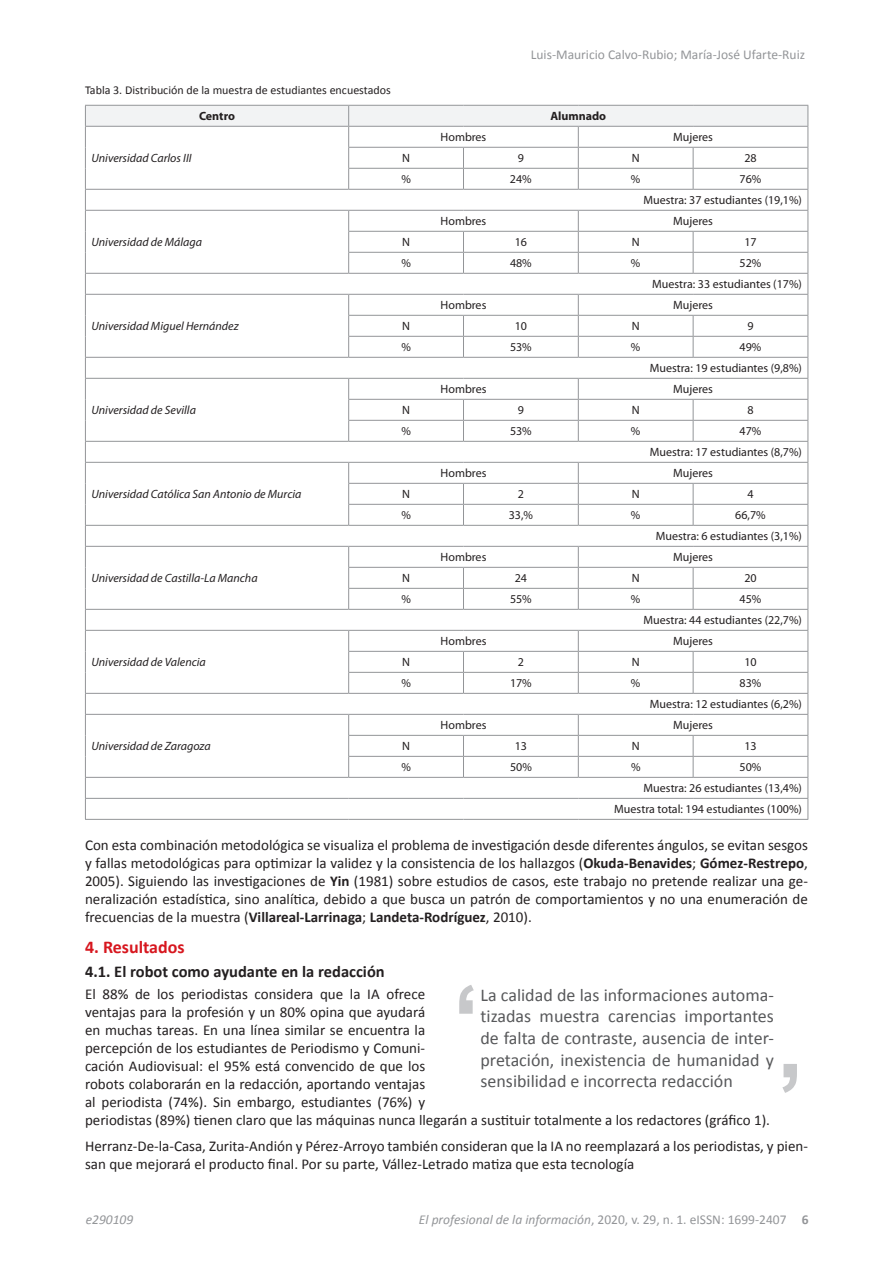
<style>
.page{position:relative;width:893px;height:1263px;background:#fff}
.page>*{position:absolute;margin:0;border:0;box-sizing:border-box;transform-origin:0 0}
.t1{font:18px/21.6px "Calibri";color:#57585a;text-align:justify}
.t2{font:700 18px "Calibri";color:#d7171f}
.t3{font:700 16.5px "Calibri";color:#231f20}
.t4{font:15px/18px "Calibri";color:#231f20}
.t5{font:13.5px "Calibri";color:#939598}
.t6{font:italic 13.5px "Calibri";color:#939598}
.t7{font:12px/21px "Myriad Pro";color:#231f20}
.t8{font:italic 12px "Myriad Pro";color:#231f20}
.t9{font:12px "Calibri";color:#231f20}
.t10{font:700 12px "Myriad Pro";color:#231f20}
.s1{font-weight:700}
.s2{font-style:italic}
</style>
<div class="page">
<svg style="left:85px;top:105px;width:723px;height:714px"></svg>
<hr style="left:85px;top:819px;width:264px;height:1px;background:#939598">
<hr style="left:349px;top:819px;width:114px;height:1px;background:#939598">
<hr style="left:463px;top:819px;width:115px;height:1px;background:#939598">
<hr style="left:578px;top:819px;width:115px;height:1px;background:#939598">
<hr style="left:693px;top:819px;width:115px;height:1px;background:#939598">
<svg style="left:782px;top:1064px;width:15px;height:29px"></svg>
<svg style="left:459px;top:985px;width:15px;height:29px"></svg>
<p class="t9" style="left:85px;top:82px;width:307px">Tabla 3. Distribución de la muestra de estudiantes encuestados</p>
<p class="t5" style="left:531px;top:46px;width:276px">Luis-Mauricio Calvo-Rubio; María-José Ufarte-Ruiz</p>
<p class="t10" style="left:199px;top:108px;width:37px">Centro</p>
<p class="t10" style="left:550px;top:108px;width:57px">Alumnado</p>
<p class="t7" style="left:441px;top:127px;width:47px">Hombres</p>
<p class="t7" style="left:673px;top:127px;width:41px">Mujeres</p>
<p class="t8" style="left:91px;top:151px;width:102px">Universidad Carlos III</p>
<p class="t7" style="left:402px;top:148px;width:9px">N</p>
<p class="t7" style="left:518px;top:148px;width:8px">9</p>
<p class="t7" style="left:632px;top:148px;width:9px">N</p>
<p class="t7" style="left:744px;top:148px;width:14px">28</p>
<p class="t7" style="left:401px;top:169px;width:11px">%</p>
<p class="t7" style="left:510px;top:169px;width:23px">24%</p>
<p class="t7" style="left:631px;top:169px;width:11px">%</p>
<p class="t7" style="left:644px;top:169px;width:160px;text-indent:96px">76%<br>Muestra: 37 estudiantes (19,1%)</p>
<p class="t7" style="left:441px;top:211px;width:47px">Hombres</p>
<p class="t7" style="left:673px;top:211px;width:41px">Mujeres</p>
<p class="t8" style="left:91px;top:235px;width:112px">Universidad de Málaga</p>
<p class="t7" style="left:402px;top:232px;width:9px">N</p>
<p class="t7" style="left:515px;top:232px;width:14px">16</p>
<p class="t7" style="left:632px;top:232px;width:9px">N</p>
<p class="t7" style="left:744px;top:232px;width:14px">17</p>
<p class="t7" style="left:401px;top:253px;width:11px">%</p>
<p class="t7" style="left:510px;top:253px;width:23px">48%</p>
<p class="t7" style="left:631px;top:253px;width:11px">%</p>
<p class="t7" style="left:652px;top:253px;width:151px;text-indent:87px">52%<br>Muestra: 33 estudiantes (17%)</p>
<p class="t7" style="left:441px;top:295px;width:47px">Hombres</p>
<p class="t7" style="left:673px;top:295px;width:41px">Mujeres</p>
<p class="t8" style="left:91px;top:319px;width:149px">Universidad Miguel Hernández</p>
<p class="t7" style="left:402px;top:316px;width:9px">N</p>
<p class="t7" style="left:515px;top:316px;width:14px">10</p>
<p class="t7" style="left:632px;top:316px;width:9px">N</p>
<p class="t7" style="left:747px;top:316px;width:8px">9</p>
<p class="t7" style="left:401px;top:337px;width:11px">%</p>
<p class="t7" style="left:510px;top:337px;width:23px">53%</p>
<p class="t7" style="left:631px;top:337px;width:11px">%</p>
<p class="t7" style="left:650px;top:337px;width:154px;text-indent:90px">49%<br>Muestra: 19 estudiantes (9,8%)</p>
<p class="t7" style="left:441px;top:379px;width:47px">Hombres</p>
<p class="t7" style="left:673px;top:379px;width:41px">Mujeres</p>
<p class="t8" style="left:91px;top:403px;width:106px">Universidad de Sevilla</p>
<p class="t7" style="left:402px;top:400px;width:9px">N</p>
<p class="t7" style="left:518px;top:400px;width:8px">9</p>
<p class="t7" style="left:632px;top:400px;width:9px">N</p>
<p class="t7" style="left:747px;top:400px;width:8px">8</p>
<p class="t7" style="left:401px;top:421px;width:11px">%</p>
<p class="t7" style="left:510px;top:421px;width:23px">53%</p>
<p class="t7" style="left:631px;top:421px;width:11px">%</p>
<p class="t7" style="left:650px;top:421px;width:154px;text-indent:90px">47%<br>Muestra: 17 estudiantes (8,7%)</p>
<p class="t7" style="left:441px;top:463px;width:47px">Hombres</p>
<p class="t7" style="left:673px;top:463px;width:41px">Mujeres</p>
<p class="t8" style="left:91px;top:487px;width:211px">Universidad Católica San Antonio de Murcia</p>
<p class="t7" style="left:402px;top:484px;width:9px">N</p>
<p class="t7" style="left:518px;top:484px;width:8px">2</p>
<p class="t7" style="left:632px;top:484px;width:9px">N</p>
<p class="t7" style="left:747px;top:484px;width:8px">4</p>
<p class="t7" style="left:401px;top:505px;width:11px">%</p>
<p class="t7" style="left:509px;top:505px;width:26px">33,%</p>
<p class="t7" style="left:631px;top:505px;width:11px">%</p>
<p class="t7" style="left:656px;top:505px;width:148px;text-indent:79px">66,7%<br>Muestra: 6 estudiantes (3,1%)</p>
<p class="t7" style="left:441px;top:547px;width:47px">Hombres</p>
<p class="t7" style="left:673px;top:547px;width:41px">Mujeres</p>
<p class="t8" style="left:91px;top:571px;width:168px">Universidad de Castilla-La Mancha</p>
<p class="t7" style="left:402px;top:568px;width:9px">N</p>
<p class="t7" style="left:515px;top:568px;width:14px">24</p>
<p class="t7" style="left:632px;top:568px;width:9px">N</p>
<p class="t7" style="left:744px;top:568px;width:14px">20</p>
<p class="t7" style="left:401px;top:589px;width:11px">%</p>
<p class="t7" style="left:510px;top:589px;width:23px">55%</p>
<p class="t7" style="left:631px;top:589px;width:11px">%</p>
<p class="t7" style="left:644px;top:589px;width:160px;text-indent:96px">45%<br>Muestra: 44 estudiantes (22,7%)</p>
<p class="t7" style="left:441px;top:631px;width:47px">Hombres</p>
<p class="t7" style="left:673px;top:631px;width:41px">Mujeres</p>
<p class="t8" style="left:91px;top:655px;width:116px">Universidad de Valencia</p>
<p class="t7" style="left:402px;top:652px;width:9px">N</p>
<p class="t7" style="left:518px;top:652px;width:8px">2</p>
<p class="t7" style="left:632px;top:652px;width:9px">N</p>
<p class="t7" style="left:744px;top:652px;width:14px">10</p>
<p class="t7" style="left:401px;top:673px;width:11px">%</p>
<p class="t7" style="left:510px;top:673px;width:23px">17%</p>
<p class="t7" style="left:631px;top:673px;width:11px">%</p>
<p class="t7" style="left:650px;top:673px;width:154px;text-indent:90px">83%<br>Muestra: 12 estudiantes (6,2%)</p>
<p class="t7" style="left:441px;top:715px;width:47px">Hombres</p>
<p class="t7" style="left:673px;top:715px;width:41px">Mujeres</p>
<p class="t8" style="left:91px;top:739px;width:121px">Universidad de Zaragoza</p>
<p class="t7" style="left:402px;top:736px;width:9px">N</p>
<p class="t7" style="left:515px;top:736px;width:14px">13</p>
<p class="t7" style="left:632px;top:736px;width:9px">N</p>
<p class="t7" style="left:744px;top:736px;width:14px">13</p>
<p class="t7" style="left:401px;top:757px;width:11px">%</p>
<p class="t7" style="left:510px;top:757px;width:23px">50%</p>
<p class="t7" style="left:631px;top:757px;width:11px">%</p>
<p class="t7" style="left:740px;top:757px;width:23px">50%</p>
<p class="t7" style="left:644px;top:778px;width:160px">Muestra: 26 estudiantes (13,4%)</p>
<p class="t7" style="left:614px;top:799px;width:189px">Muestra total: 194 estudiantes (100%)</p>
<p class="t4" style="left:85px;top:836px;width:724px;text-align:justify">Con esta combinación metodológica se visualiza el problema de investigación desde diferentes ángulos, se evitan sesgos y fallas metodológicas para optimizar la validez y la consistencia de los hallazgos (<span class="s1">Okuda-Benavides</span>; <span class="s1">Gómez-Restrepo</span>, 2005). Siguiendo las investigaciones de <span class="s1">Yin</span> (1981) sobre estudios de casos, este trabajo no pretende realizar una ge&shy;neralización estadística, sino analítica, debido a que busca un patrón de comportamientos y no una enumeración de frecuencias de la muestra (<span class="s1">Villareal-Larrinaga</span>; <span class="s1">Landeta-Rodríguez</span>, 2010).</p>
<p class="t2" style="left:85px;top:935px;width:101px">4. Resultados</p>
<p class="t3" style="left:85px;top:960px;width:301px">4.1. El robot como ayudante en la redacción</p>
<p class="t4" style="left:85px;top:985px;width:686px">El 88% de los periodistas considera que la IA ofrece<br>ventajas para la profesión y un 80% opina que ayudará<br>en muchas tareas. En una línea similar se encuentra la<br>percepción de los estudiantes de Periodismo y Comuni-<br>cación Audiovisual: el 95% está convencido de que los<br>robots colaborarán en la redacción, aportando ventajas<br>al periodista (74%). Sin embargo, estudiantes (76%) y<br>periodistas (89%) tienen claro que las máquinas nunca llegarán a sustituir totalmente a los redactores (gráfico 1).</p>
<p class="t4" style="left:85px;top:1137px;width:724px">Herranz-De-la-Casa, Zurita-Andión y Pérez-Arroyo también consideran que la IA no reemplazará a los periodistas, y pien&shy;san que mejorará el producto final. Por su parte, Vállez-Letrado matiza que esta tecnología</p>
<p class="t1" style="left:480px;top:984px;width:295px">La calidad de las informaciones automa&shy;tizadas muestra carencias importantes de falta de contraste, ausencia de inter&shy;pretación, inexistencia de humanidad y sensibilidad e incorrecta redacción</p>
<p class="t6" style="left:86px;top:1210px;width:49px">e290109</p>
<p class="t5" style="left:419px;top:1211px;width:391px"><span class="s2">El profesional de la información</span>, 2020, v. 29, n. 1. eISSN: 1699-2407 <span class="s1">6</span></p>
</div>
